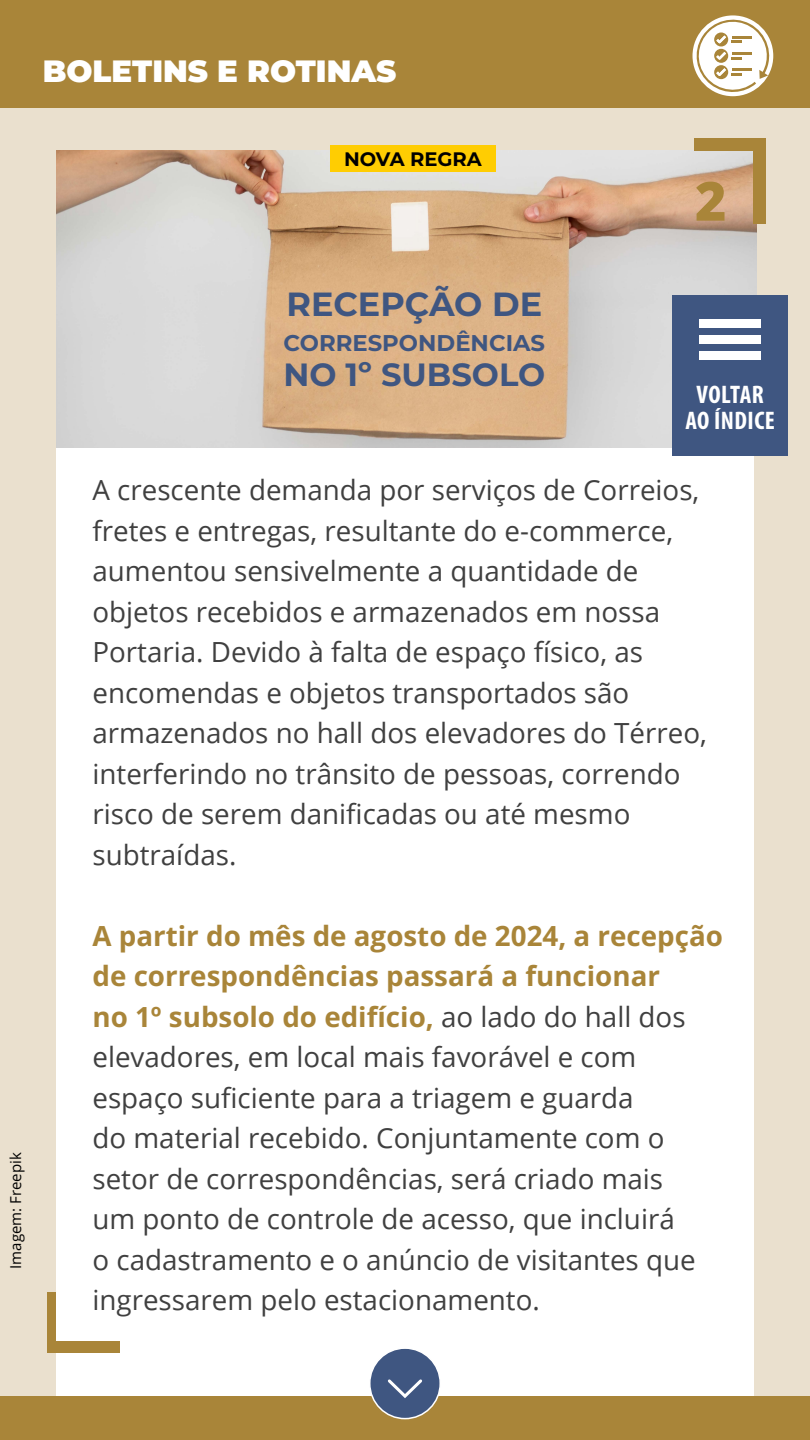
<style>
.page{position:relative;width:810px;height:1440px;background:#eae0ce}
.page>*{position:absolute;margin:0;border:0;box-sizing:border-box;transform-origin:0 0}
.t1{font:800 54px "Open Sans";color:#a98539}
.t2{font:700 33.45px "Montserrat";color:#3f5681}
.t3{font:700 32.1px "Montserrat";color:#3f5681}
.t4{font:900 30.75px "Montserrat";color:#fff}
.t5{font:27.75px/40.5px "Open Sans";color:#404040}
.t6{font:700 condensed 25.5px/26.4px "Myriad Pro";letter-spacing:.02em;color:#fff;text-align:center}
.t7{font:700 22.73px "Montserrat";color:#3f5681}
.t8{font:700 19.5px "Montserrat";color:#000}
.t9{font:15px "Open Sans";color:#000}
.s1{font-weight:700;color:#a98539}
</style>
<div class="page">
<div style="left:56px;top:151px;width:697px;height:1245px;background:#fff"></div>
<img style="left:56px;top:151px;width:700px;height:297px">
<div style="left:0;top:1396px;width:810px;height:44px;background:#a98539"></div>
<div style="left:0;top:0;width:810px;height:108px;background:#a98539"></div>
<div style="left:370px;top:1348px;width:70px;height:71px;background:#3f5681;border-radius:50%"></div>
<div style="left:369px;top:1347px;width:72px;height:72px;border:2px solid #fff;border-radius:50%"></div>
<svg style="left:388px;top:1379px;width:34px;height:19px"></svg>
<svg style="left:692px;top:15px;width:82px;height:81px"></svg>
<div style="left:694px;top:139px;width:72px;height:12px;background:#a98539"></div>
<div style="left:754px;top:139px;width:12px;height:85px;background:#a98539"></div>
<div style="left:672px;top:295px;width:115px;height:160px;background:#3f5681"></div>
<div style="left:699px;top:319px;width:62px;height:9px;background:#fff"></div>
<div style="left:699px;top:335px;width:62px;height:9px;background:#fff"></div>
<div style="left:699px;top:351px;width:62px;height:9px;background:#fff"></div>
<div style="left:48px;top:1342px;width:72px;height:11px;background:#a98539"></div>
<div style="left:48px;top:1292px;width:8px;height:61px;background:#a98539"></div>
<div style="left:330px;top:145px;width:166px;height:27px;background:#ffcd02"></div>
<p class="t4" style="left:43px;top:48px;width:355px">BOLETINS E ROTINAS</p>
<p class="t9" style="left:5px;top:1269px;width:118px;rotate:-90deg">Imagem: Freepik</p>
<p class="t8" style="left:344px;top:145px;width:139px">NOVA REGRA</p>
<p class="t2" style="left:286px;top:280px;width:257px">RECEPÇÃO DE</p>
<p class="t7" style="left:283px;top:326px;width:263px">CORRESPONDÊNCIAS</p>
<p class="t3" style="left:283px;top:351px;width:263px">NO 1º SUBSOLO</p>
<h1 class="t1" style="left:695px;top:160px;width:33px">2</h1>
<p class="t6" style="left:685px;top:380px;width:91px">VOLTAR<br>AO ÍNDICE</p>
<p class="t5" style="left:92px;top:469px;width:616px">A crescente demanda por serviços de Correios, fretes e entregas, resultante do e-commerce, aumentou sensivelmente a quantidade de objetos recebidos e armazenados em nossa Portaria. Devido à falta de espaço físico, as encomendas e objetos transportados são armazenados no hall dos elevadores do Térreo, interferindo no trânsito de pessoas, correndo risco de serem danificadas ou até mesmo subtraídas.</p>
<p class="t5" style="left:92px;top:915px;width:632px"><span class="s1">A partir do mês de agosto de 2024, a recepção de correspondências passará a funcionar<br>no 1º subsolo do edifício,</span> ao lado do hall dos elevadores, em local mais favorável e com espaço suficiente para a triagem e guarda<br>do material recebido. Conjuntamente com o setor de correspondências, será criado mais<br>um ponto de controle de acesso, que incluirá<br>o cadastramento e o anúncio de visitantes que ingressarem pelo estacionamento.</p>
</div>
